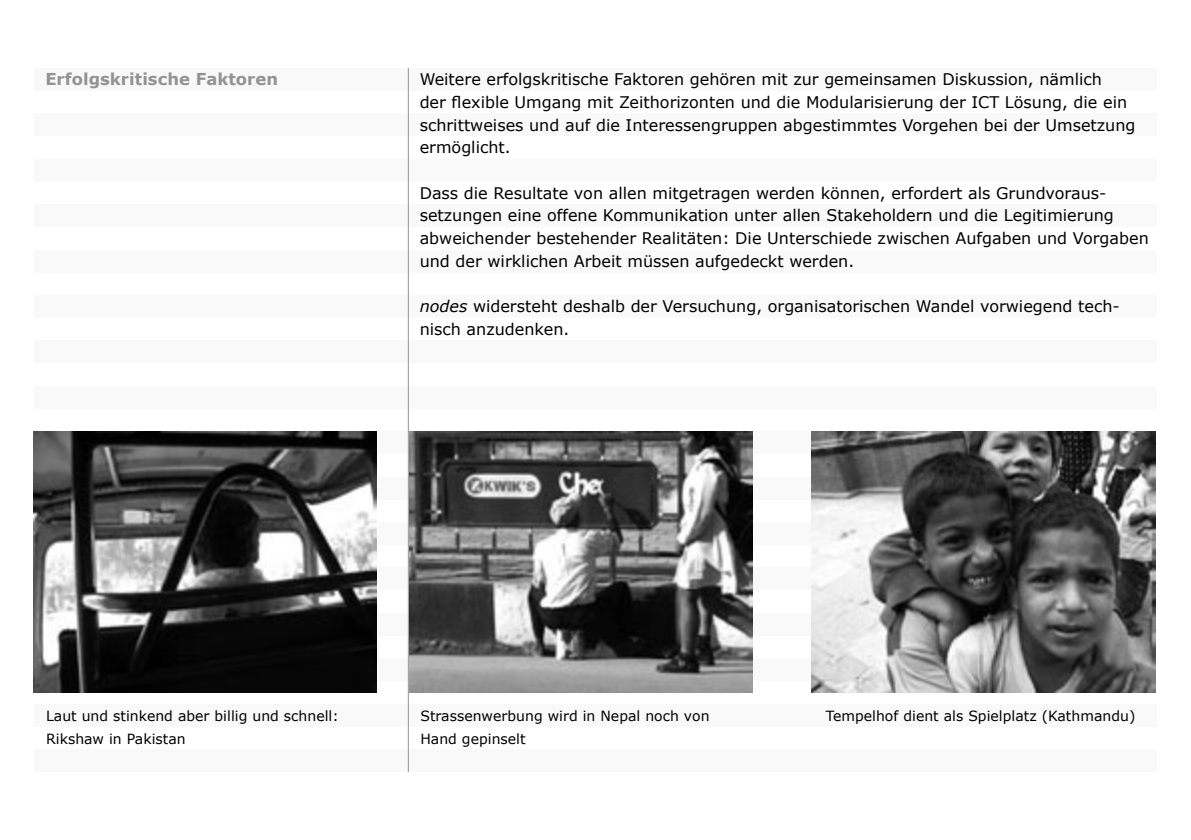
<style>
.page{position:relative;width:1191px;height:840px;background:#fff}
.page>*{position:absolute;margin:0;border:0;box-sizing:border-box;transform-origin:0 0}
.metatext_grey{font:700 16.4px "Verdana";color:#939393}
.body{font:16px/22.6px "Verdana";color:#000}
.bildlegende{font:14px/22.6px "Verdana";color:#000}
.s1{font-style:italic}
</style>
<div class="page">
<div style="left:34px;top:68px;width:1123px;height:23px;background:#f9f9f9"></div>
<div style="left:34px;top:113px;width:1123px;height:23px;background:#f9f9f9"></div>
<div style="left:34px;top:159px;width:1123px;height:22px;background:#f9f9f9"></div>
<div style="left:34px;top:204px;width:1123px;height:23px;background:#f9f9f9"></div>
<div style="left:34px;top:249px;width:1123px;height:23px;background:#f9f9f9"></div>
<div style="left:34px;top:295px;width:1123px;height:22px;background:#f9f9f9"></div>
<div style="left:34px;top:340px;width:1123px;height:23px;background:#f9f9f9"></div>
<div style="left:34px;top:386px;width:1123px;height:22px;background:#f9f9f9"></div>
<div style="left:34px;top:431px;width:1123px;height:23px;background:#f9f9f9"></div>
<div style="left:34px;top:476px;width:1123px;height:23px;background:#f9f9f9"></div>
<div style="left:34px;top:522px;width:1123px;height:22px;background:#f9f9f9"></div>
<div style="left:34px;top:567px;width:1123px;height:23px;background:#f9f9f9"></div>
<div style="left:34px;top:612px;width:1123px;height:23px;background:#f9f9f9"></div>
<div style="left:34px;top:658px;width:1123px;height:22px;background:#f9f9f9"></div>
<div style="left:34px;top:703px;width:1123px;height:23px;background:#f9f9f9"></div>
<div style="left:34px;top:748px;width:1123px;height:23px;background:#f9f9f9"></div>
<hr style="left:408px;top:68px;width:1px;height:703px;background:#939393">
<img style="left:33px;top:431px;width:344px;height:260px">
<img style="left:409px;top:431px;width:343px;height:260px">
<img style="left:811px;top:431px;width:344px;height:260px">
<p class="metatext_grey" style="left:45px;top:69px;width:234px">Erfolgskritische Faktoren</p>
<p class="body" style="left:420px;top:67px;width:717px">Weitere erfolgskritische Faktoren gehören mit zur gemeinsamen Diskussion, nämlich<br>der flexible Umgang mit Zeithorizonten und die Modularisierung der ICT Lösung, die ein schrittweises und auf die Interessengruppen abgestimmtes Vorgehen bei der Umsetzung ermöglicht.</p>
<p class="body" style="left:420px;top:181px;width:730px">Dass die Resultate von allen mitgetragen werden können, erfordert als Grundvoraus&shy;setzungen eine offene Kommunikation unter allen Stakeholdern und die Legitimierung abweichender bestehender Realitäten: Die Unterschiede zwischen Aufgaben und Vorgaben und der wirklichen Arbeit müssen aufgedeckt werden.</p>
<p class="body" style="left:420px;top:294px;width:701px"><span class="s1">nodes</span> widersteht deshalb der Versuchung, organisatorischen Wandel vorwiegend tech&shy;nisch anzudenken.</p>
<p class="bildlegende" style="left:46px;top:703px;width:294px">Laut und stinkend aber billig und schnell:</p>
<p class="bildlegende" style="left:46px;top:726px;width:141px">Rikshaw in Pakistan</p>
<p class="bildlegende" style="left:420px;top:703px;width:291px">Strassenwerbung wird in Nepal noch von<br>Hand gepinselt</p>
<p class="bildlegende" style="left:826px;top:703px;width:311px">Tempelhof dient als Spielplatz (Kathmandu)</p>
</div>
